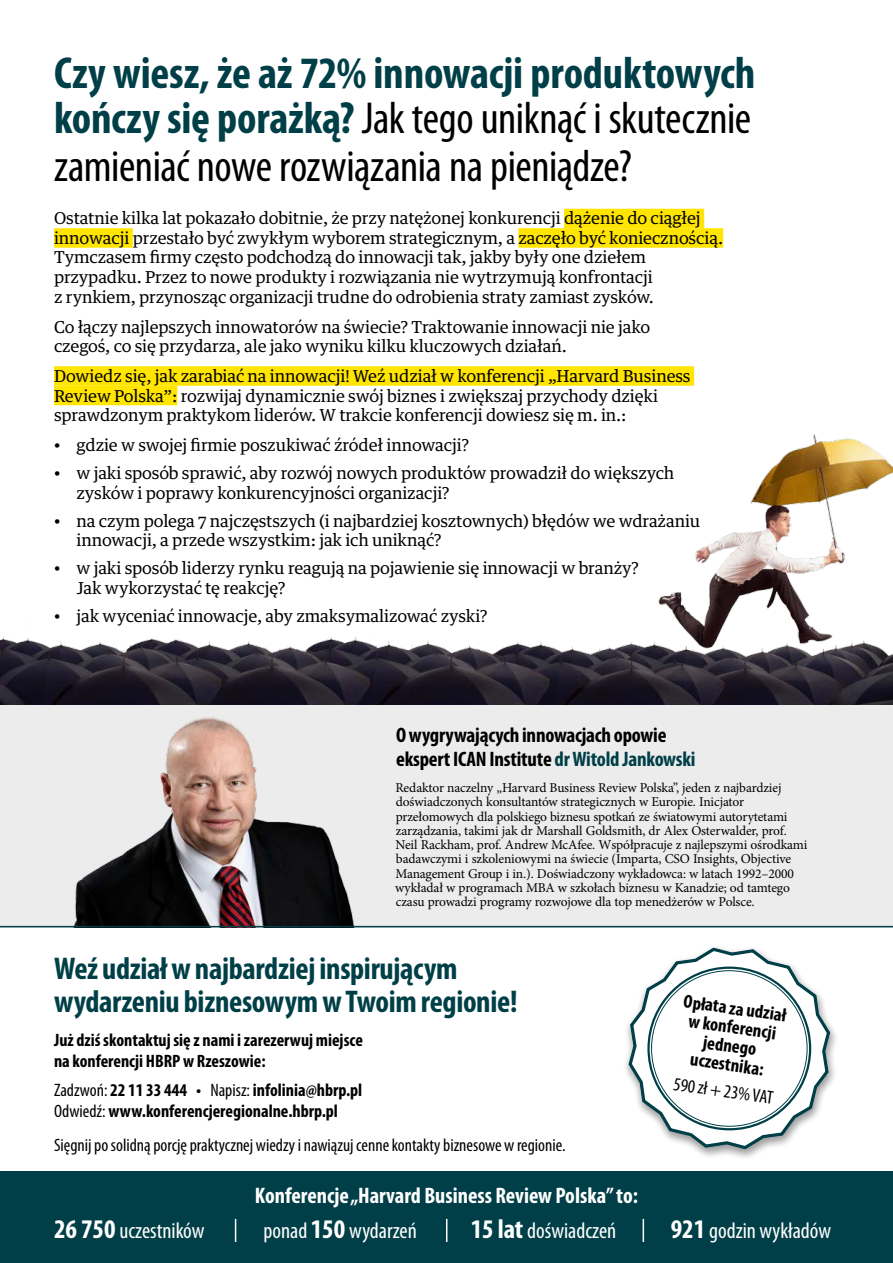
<style>
.page{position:relative;width:893px;height:1263px;background:#fff}
.page>*{position:absolute;margin:0;border:0;box-sizing:border-box;transform-origin:0 0}
.t1{font:condensed 45px/46.5px "Myriad Pro";letter-spacing:-.01em;color:#000;text-align:justify}
.t2{font:700 condensed 31.5px/33px "Myriad Pro";letter-spacing:-.01em;color:#003f47}
.t3{font:condensed 22.5px "Myriad Pro";color:#fff}
.t4{font:700 condensed 22.5px "Myriad Pro";color:#fff}
.t5{font:700 condensed 21px/24px "Myriad Pro";letter-spacing:-.01em;color:#000}
.t6{font:700 condensed 18.75px/18.8px "Myriad Pro";color:#000;text-align:center}
.t7{font:condensed 18.75px "Myriad Pro";color:#000}
.t8{font:700 condensed 18px/21px "Myriad Pro";color:#000}
.t9{font:condensed 18px "Myriad Pro";color:#000}
.t10{font:16.5px/19.5px "Guardian Text Egyp";letter-spacing:-.01em;color:#000}
.t11{font:13.5px/14.2px "Minion Pro";letter-spacing:-.01em;color:#000}
.s1{font-weight:700;color:#003f47}
.s2{color:#003f47}
.s3{font-weight:400}
.s4{font-weight:700;font-size:27px}
</style>
<div class="page">
<div style="left:0;top:704px;width:893px;height:224px;background:#ececec"></div>
<div style="left:0;top:1171px;width:893px;height:92px;background:#003f47"></div>
<img style="left:33px;top:704px;width:342px;height:222px">
<hr style="left:0;top:926px;width:893px;height:1px;background:#003f47">
<img style="left:0;top:434px;width:893px;height:270px">
<div style="left:564px;top:209px;width:140px;height:19px;background:#ffe500"></div>
<div style="left:54px;top:228px;width:79px;height:20px;background:#ffe500"></div>
<div style="left:518px;top:228px;width:205px;height:20px;background:#ffe500"></div>
<div style="left:54px;top:366px;width:640px;height:20px;background:#ffe500"></div>
<div style="left:54px;top:386px;width:123px;height:19px;background:#ffe500"></div>
<div style="left:623px;top:944px;width:216px;height:217px;background:#000;opacity:.39"></div>
<svg style="left:627px;top:946px;width:205px;height:205px"></svg>
<svg style="left:235px;top:1219px;width:1px;height:23px"></svg>
<svg style="left:446px;top:1219px;width:1px;height:23px"></svg>
<svg style="left:643px;top:1219px;width:1px;height:23px"></svg>
<h1 class="t1" style="left:54px;top:49px;width:703px"><span class="s1">Czy wiesz, że aż 72% innowacji produktowych kończy się porażką?</span> Jak tego uniknąć i skutecznie zamieniać nowe rozwiązania na pieniądze?</h1>
<p class="t10" style="left:54px;top:207px;width:671px">Ostatnie kilka lat pokazało dobitnie, że przy natężonej konkurencji dążenie do ciągłej innowacji przestało być zwykłym wyborem strategicznym, a zaczęło być koniecznością.<br>Tymczasem firmy często podchodzą do innowacji tak, jakby były one dziełem przypadku. Przez to nowe produkty i rozwiązania nie wytrzymują konfrontacji<br>z rynkiem, przynosząc organizacji trudne do odrobienia straty zamiast zysków.</p>
<p class="t10" style="left:54px;top:315px;width:598px">Co łączy najlepszych innowatorów na świecie? Traktowanie innowacji nie jako czegoś, co się przydarza, ale jako wyniku kilku kluczowych działań.</p>
<p class="t10" style="left:54px;top:365px;width:638px">Dowiedz się, jak zarabiać na innowacji! Weź udział w konferencji „Harvard Business<br>Review Polska”: rozwijaj dynamicznie swój biznes i zwiększaj przychody dzięki sprawdzonym praktykom liderów. W trakcie konferencji dowiesz się m. in.:</p>
<p class="t10" style="left:54px;top:434px;width:417px">• gdzie w swojej firmie poszukiwać źródeł innowacji?</p>
<p class="t10" style="left:77px;top:462px;width:599px;text-indent:-22px">• w jaki sposób sprawić, aby rozwój nowych produktów prowadził do większych zysków i poprawy konkurencyjności organizacji?</p>
<p class="t10" style="left:77px;top:509px;width:625px;text-indent:-22px">• na czym polega 7 najczęstszych (i najbardziej kosztownych) błędów we wdrażaniu innowacji, a przede wszystkim: jak ich uniknąć?</p>
<p class="t10" style="left:77px;top:557px;width:564px;text-indent:-22px">• w jaki sposób liderzy rynku reagują na pojawienie się innowacji w branży?<br>Jak wykorzystać tę reakcję?</p>
<p class="t10" style="left:54px;top:604px;width:435px">• jak wyceniać innowacje, aby zmaksymalizować zyski?</p>
<p class="t5" style="left:396px;top:722px;width:301px">O wygrywających innowacjach opowie ekspert ICAN Institute <span class="s2">dr Witold Jankowski</span></p>
<p class="t11" style="left:395px;top:781px;width:414px">Redaktor naczelny „Harvard Business Review Polska”, jeden z najbardziej doświadczonych konsultantów strategicznych w Europie. Inicjator przełomowych dla polskiego biznesu spotkań ze światowymi autorytetami zarządzania, takimi jak dr Marshall Goldsmith, dr Alex Osterwalder, prof.<br>Neil Rackham, prof. Andrew McAfee. Współpracuje z najlepszymi ośrodkami badawczymi i szkoleniowymi na świecie (Imparta, CSO Insights, Objective Management Group i in.). Doświadczony wykładowca: w latach 1992–2000 wykładał w programach MBA w szkołach biznesu w Kanadzie; od tamtego czasu prowadzi programy rozwojowe dla top menedżerów w Polsce.</p>
<h2 class="t2" style="left:54px;top:951px;width:465px">Weź udział w najbardziej inspirującym wydarzeniu biznesowym w Twoim regionie!</h2>
<p class="t8" style="left:54px;top:1029px;width:310px">Już dziś skontaktuj się z nami i zarezerwuj miejsce na konferencji HBRP w Rzeszowie:</p>
<p class="t8" style="left:54px;top:1079px;width:310px"><span class="s3">Zadzwoń:</span> 22 11 33 444 • <span class="s3">Napisz:</span> infolinia@hbrp.pl<br><span class="s3">Odwiedź:</span> www.konferencjeregionalne.hbrp.pl</p>
<p class="t9" style="left:54px;top:1134px;width:513px">Sięgnij po solidną porcję praktycznej wiedzy i nawiązuj cenne kontakty biznesowe w regionie.</p>
<h3 class="t4" style="left:255px;top:1182px;width:385px">Konferencje „Harvard Business Review Polska” to:</h3>
<p class="t6" style="left:685px;top:991px;width:105px;rotate:8deg">Opłata za udział w konferencji jednego uczestnika:</p>
<p class="t7" style="left:675px;top:1072px;width:102px;rotate:8deg">590 zł + 23% VAT</p>
<h3 class="t3" style="left:54px;top:1217px;width:152px"><span class="s4">26 750</span> uczestników</h3>
<h3 class="t3" style="left:264px;top:1217px;width:155px">ponad <span class="s4">150</span> wydarzeń</h3>
<h3 class="t3" style="left:471px;top:1217px;width:147px"><span class="s4">15 lat</span> doświadczeń</h3>
<h3 class="t3" style="left:671px;top:1217px;width:162px"><span class="s4">921</span> godzin wykładów</h3>
</div>
